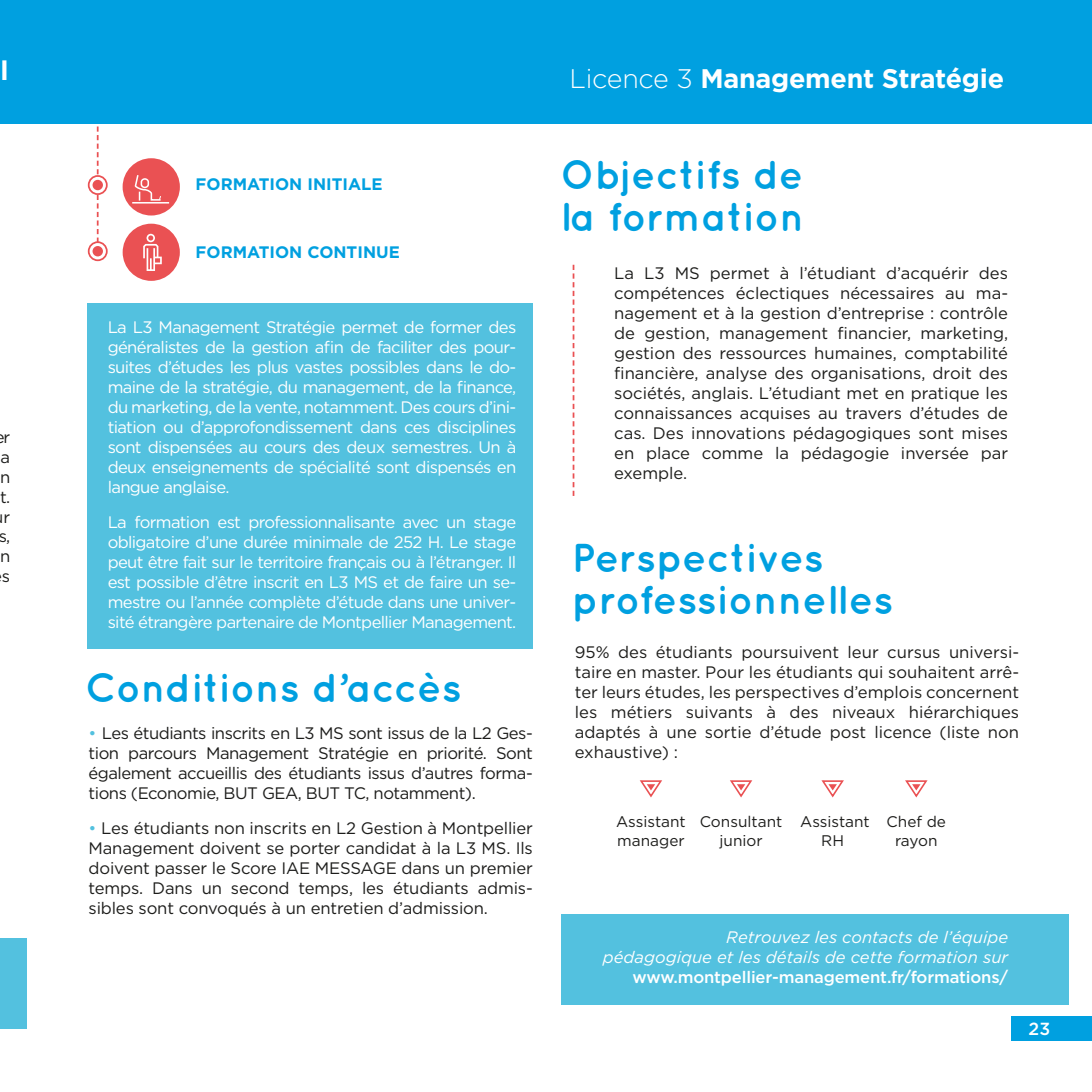
<style>
.page{position:relative;width:1092px;height:1092px;background:#fff}
.page>*{position:absolute;margin:0;border:0;box-sizing:border-box;transform-origin:0 0}
.TITRES{font:700 40.25px/42px "Quicksand";color:#00a0e0}
.t1{font:700 26.78px "Gotham";letter-spacing:-.01em;color:#fff}
.t2{font:500 17.5px "Gotham";color:#fff}
.t3{font:16.62px/19.9px "Gotham";letter-spacing:-.01em;color:#1d1d1b;text-align:justify}
.t4{font:16.62px/19.9px "Gotham";letter-spacing:-.04em;color:#fff;text-align:justify}
.t5{font:italic 16.62px/19.9px "Gotham";color:#fff;text-align:right}
.t6{font:700 16.62px "Gotham";color:#00a0e0}
.t7{font:15.4px/18.4px "Gotham";color:#1d1d1b;text-align:center}
.s1{font-weight:300}
.s2{color:#53c1df}
.s3{font-weight:500;font-style:normal}
</style>
<div class="page">
<svg style="left:97px;top:123px;width:2px;height:118px"></svg>
<svg style="left:89px;top:242px;width:18px;height:18px"></svg>
<div style="left:88px;top:241px;width:20px;height:20px;border:2px solid #ea5153;border-radius:50%"></div>
<div style="left:92px;top:246px;width:11px;height:10px;background:#ea5153;border-radius:50%"></div>
<svg style="left:89px;top:176px;width:18px;height:18px"></svg>
<div style="left:88px;top:175px;width:20px;height:20px;border:2px solid #ea5153;border-radius:50%"></div>
<div style="left:92px;top:180px;width:11px;height:10px;background:#ea5153;border-radius:50%"></div>
<div style="left:123px;top:224px;width:57px;height:57px;background:#ea5153;border-radius:50%"></div>
<svg style="left:143px;top:234px;width:19px;height:37px"></svg>
<div style="left:123px;top:158px;width:57px;height:57px;background:#ea5153;border-radius:50%"></div>
<hr style="left:132px;top:202px;width:37px;height:1px;background:#fff">
<svg style="left:134px;top:175px;width:27px;height:26px"></svg>
<div style="left:0;top:0;width:1091px;height:123px;background:#00a0e0"></div>
<div style="left:0;top:938px;width:27px;height:90px;background:#53c1df"></div>
<div style="left:561px;top:914px;width:507px;height:90px;background:#53c1df"></div>
<svg style="left:905px;top:780px;width:23px;height:18px"></svg>
<svg style="left:730px;top:780px;width:23px;height:18px"></svg>
<svg style="left:821px;top:780px;width:23px;height:18px"></svg>
<svg style="left:639px;top:780px;width:23px;height:18px"></svg>
<div style="left:88px;top:303px;width:445px;height:345px;background:#53c1df"></div>
<svg style="left:572px;top:265px;width:2px;height:231px"></svg>
<div style="left:1011px;top:1015px;width:80px;height:25px;background:#00a0e0"></div>
<p class="t1" style="left:0;top:52px;width:10px">l</p>
<p class="t1" style="left:569px;top:61px;width:436px"><span class="s1">Licence 3</span> Management Stratégie</p>
<p class="t3" style="left:-1px;top:426px;width:13px">r a n t. r s, n s</p>
<p class="t6" style="left:195px;top:173px;width:188px">FORMATION INITIALE</p>
<p class="t6" style="left:195px;top:241px;width:206px">FORMATION CONTINUE</p>
<p class="t4" style="left:108px;top:317px;width:410px">La L3 Management Stratégie permet de former des généralistes de la gestion afin de faciliter des pour&shy;suites d’études les plus vastes possibles dans le do&shy;maine de la stratégie, du management, de la finance, du marketing, de la vente, notamment. Des cours d’ini&shy;tiation ou d’approfondissement dans ces disciplines sont dispensées au cours des deux semestres. Un à deux enseignements de spécialité sont dispensés en langue anglaise.</p>
<p class="t4" style="left:108px;top:511px;width:410px">La formation est professionnalisante avec un stage obligatoire d’une durée minimale de 252 H. Le stage peut être fait sur le territoire français ou à l’étranger. Il est possible d’être inscrit en L3 MS et de faire un se&shy;mestre ou l’année complète d’étude dans une univer&shy;sité étrangère partenaire de Montpellier Management.</p>
<p class="TITRES" style="left:85px;top:666px;width:378px">Conditions d’accès</p>
<p class="t3" style="left:89px;top:722px;width:446px"><span class="s2">•</span> Les étudiants inscrits en L3 MS sont issus de la L2 Ges&shy;tion parcours Management Stratégie en priorité. Sont également accueillis des étudiants issus d’autres forma&shy;tions (Economie, BUT GEA, BUT TC, notamment).</p>
<p class="t3" style="left:89px;top:817px;width:446px"><span class="s2">•</span> Les étudiants non inscrits en L2 Gestion à Montpellier Management doivent se porter candidat à la L3 MS. Ils doivent passer le Score IAE MESSAGE dans un premier temps. Dans un second temps, les étudiants admis&shy;sibles sont convoqués à un entretien d’admission.</p>
<p class="TITRES" style="left:560px;top:152px;width:245px">Objectifs de la formation</p>
<p class="t3" style="left:614px;top:263px;width:395px">La L3 MS permet à l’étudiant d’acquérir des compétences éclectiques nécessaires au ma&shy;nagement et à la gestion d’entreprise : contrôle de gestion, management financier, marketing, gestion des ressources humaines, comptabilité financière, analyse des organisations, droit des sociétés, anglais. L’étudiant met en pratique les connaissances acquises au travers d’études de cas. Des innovations pédagogiques sont mises en place comme la pédagogie inversée par exemple.</p>
<p class="TITRES" style="left:571px;top:535px;width:323px">Perspectives professionnelles</p>
<p class="t3" style="left:575px;top:642px;width:446px">95% des étudiants poursuivent leur cursus universi&shy;taire en master. Pour les étudiants qui souhaitent arrê&shy;ter leurs études, les perspectives d’emplois concernent les métiers suivants à des niveaux hiérarchiques adaptés à une sortie d’étude post licence (liste non exhaustive) :</p>
<p class="t7" style="left:616px;top:812px;width:71px;text-align:left">Assistant manager</p>
<p class="t7" style="left:699px;top:812px;width:84px">Consultant junior</p>
<p class="t7" style="left:800px;top:812px;width:71px">Assistant<br>RH</p>
<p class="t7" style="left:886px;top:812px;width:61px">Chef de rayon</p>
<p class="t5" style="left:602px;top:926px;width:407px">Retrouvez les contacts de l’équipe<br>pédagogique et les détails de cette formation sur <span class="s3">www.montpellier-management.fr/formations/</span></p>
<p class="t2" style="left:1028px;top:1017px;width:23px">23</p>
</div>
